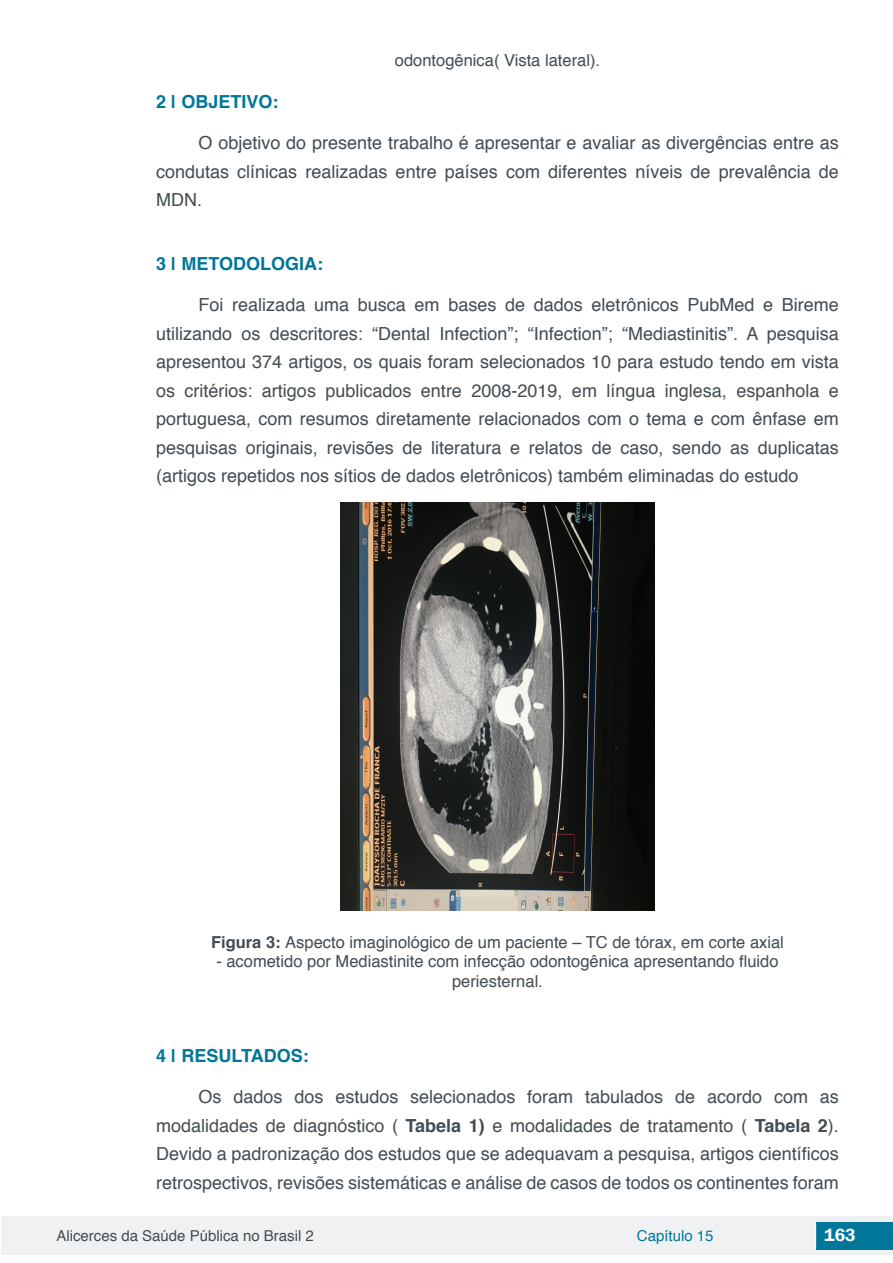
<style>
.page{position:relative;width:893px;height:1263px;background:#fff}
.page>*{position:absolute;margin:0;border:0;box-sizing:border-box;transform-origin:0 0}
.t1{font:18px/28.5px "Helvetica";color:#434c52;text-align:justify}
.t2{font:700 18px "Helvetica";color:#007699}
.t3{font:600 18px "Franklin Gothic";color:#fff}
.t4{font:16.5px/19.8px "Helvetica";color:#434c52;text-align:center}
.t5{font:15px "Helvetica";color:#434c52}
.t6{font:15px "Helvetica";color:#007699}
.s1{font-weight:700}
</style>
<div class="page">
<div style="left:1px;top:1216px;width:891px;height:38px;background:#f0f1f2"></div>
<div style="left:816px;top:1222px;width:77px;height:27px;background:#007699"></div>
<svg style="left:815px;top:1224px;width:1px;height:24px"></svg>
<img style="left:340px;top:503px;width:315px;height:408px">
<p class="t4" style="left:395px;top:51px;width:207px">odontogênica( Vista lateral).</p>
<p class="t2" style="left:156px;top:87px;width:124px">2 | OBJETIVO:</p>
<p class="t1" style="left:156px;top:129px;width:684px;text-indent:43px">O objetivo do presente trabalho é apresentar e avaliar as divergências entre as condutas clínicas realizadas entre países com diferentes níveis de prevalência de MDN.</p>
<p class="t2" style="left:156px;top:249px;width:169px">3 | METODOLOGIA:</p>
<p class="t1" style="left:156px;top:291px;width:684px;text-indent:43px">Foi realizada uma busca em bases de dados eletrônicos PubMed e Bireme utilizando os descritores: “Dental Infection”; “Infection”; “Mediastinitis”. A pesquisa apresentou 374 artigos, os quais foram selecionados 10 para estudo tendo em vista os critérios: artigos publicados entre 2008-2019, em língua inglesa, espanhola e portuguesa, com resumos diretamente relacionados com o tema e com ênfase em pesquisas originais, revisões de literatura e relatos de caso, sendo as duplicatas (artigos repetidos nos sítios de dados eletrônicos) também eliminadas do estudo</p>
<p class="t4" style="left:211px;top:932px;width:574px"><span class="s1">Figura 3:</span> Aspecto imaginológico de um paciente – TC de tórax, em corte axial</p>
<p class="t4" style="left:216px;top:952px;width:564px">- acometido por Mediastinite com infecção odontogênica apresentando fluido periesternal.</p>
<p class="t2" style="left:156px;top:1041px;width:154px">4 | RESULTADOS:</p>
<p class="t1" style="left:156px;top:1083px;width:684px;text-indent:43px">Os dados dos estudos selecionados foram tabulados de acordo com as modalidades de diagnóstico ( <span class="s1">Tabela 1)</span> e modalidades de tratamento ( <span class="s1">Tabela 2</span>).<br>Devido a padronização dos estudos que se adequavam a pesquisa, artigos científicos retrospectivos, revisões sistemáticas e análise de casos de todos os continentes foram</p>
<p class="t5" style="left:56px;top:1224px;width:259px">Alicerces da Saúde Pública no Brasil 2</p>
<p class="t6" style="left:637px;top:1224px;width:78px">Capítulo 15</p>
<p class="t3" style="left:824px;top:1224px;width:33px">163</p>
</div>
